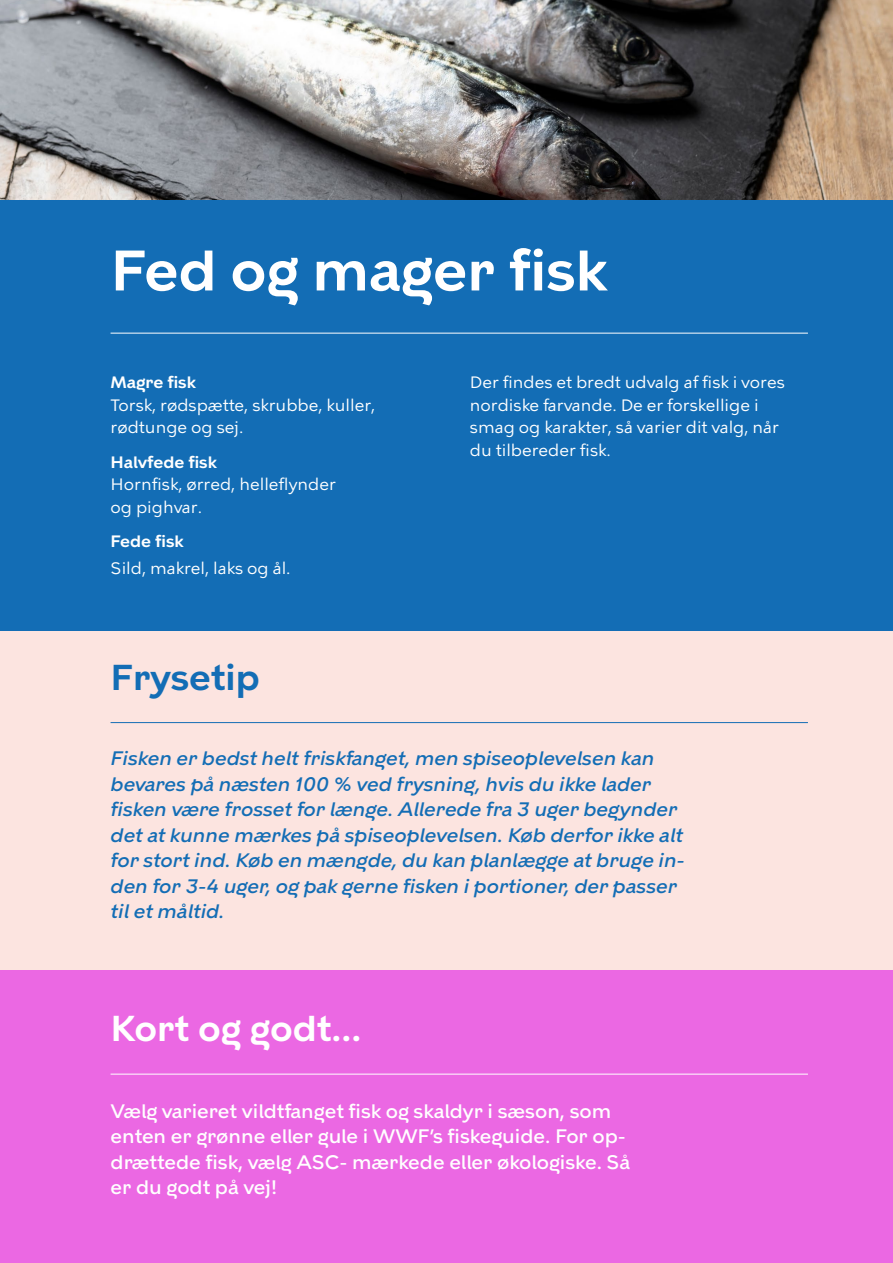
<style>
.page{position:relative;width:893px;height:1263px;background:#fff}
.page>*{position:absolute;margin:0;border:0;box-sizing:border-box;transform-origin:0 0}
.t1{font:600 57px "KBH";color:#fff}
.t2{font:600 36px "KBH";color:#fff}
.t3{font:600 36px "KBH";color:#136db5}
.t4{font:italic 500 19.5px/25.5px "KBH";color:#136db5}
.t5{font:500 19.5px/25.5px "KBH";color:#fff}
.t6{font:16.5px/22.5px "KBH Tekst";color:#fff}
.t7{font:600 16.5px "KBH";color:#fff}
.s1{font-family:"KBH";font-weight:600}
</style>
<div class="page">
<div style="left:0;top:200px;width:893px;height:431px;background:#136db5"></div>
<div style="left:0;top:631px;width:893px;height:340px;background:#fce4e0"></div>
<div style="left:0;top:971px;width:893px;height:292px;background:#eb68e3"></div>
<img style="left:0;top:0;width:893px;height:200px">
<hr style="left:111px;top:333px;width:697px;height:1px;background:#fff">
<hr style="left:111px;top:722px;width:697px;height:1px;background:#136db5">
<hr style="left:111px;top:1074px;width:697px;height:1px;background:#fff">
<p class="t1" style="left:111px;top:235px;width:498px">Fed og mager fisk</p>
<p class="t7" style="left:111px;top:372px;width:87px">Magre fisk</p>
<p class="t6" style="left:470px;top:371px;width:316px">Der findes et bredt udvalg af fisk i vores</p>
<p class="t6" style="left:111px;top:394px;width:266px">Torsk, rødspætte, skrubbe, kuller,</p>
<p class="t6" style="left:470px;top:394px;width:290px">nordiske farvande. De er forskellige i</p>
<p class="t6" style="left:111px;top:416px;width:134px">rødtunge og sej.</p>
<p class="t6" style="left:470px;top:416px;width:311px">smag og karakter, så varier dit valg, når du tilbereder fisk.</p>
<p class="t6" style="left:111px;top:451px;width:227px"><span class="s1">Halvfede fisk<br></span>Hornfisk, ørred, helleflynder og pighvar.</p>
<p class="t6" style="left:111px;top:528px;width:182px;line-height:27px"><span class="s1">Fede fisk<br></span>Sild, makrel, laks og ål.</p>
<p class="t3" style="left:111px;top:656px;width:151px">Frysetip</p>
<p class="t4" style="left:111px;top:746px;width:576px">Fisken er bedst helt friskfanget, men spiseoplevelsen kan bevares på næsten 100 % ved frysning, hvis du ikke lader fisken være frosset for længe. Allerede fra 3 uger begynder det at kunne mærkes på spiseoplevelsen. Køb derfor ikke alt for stort ind. Køb en mængde, du kan planlægge at bruge in&shy;den for 3-4 uger, og pak gerne fisken i portioner, der passer til et måltid.</p>
<p class="t2" style="left:111px;top:1007px;width:252px">Kort og godt...</p>
<p class="t5" style="left:111px;top:1098px;width:521px">Vælg varieret vildtfanget fisk og skaldyr i sæson, som enten er grønne eller gule i WWF’s fiskeguide. For op&shy;drættede fisk, vælg ASC- mærkede eller økologiske. Så er du godt på vej!</p>
</div>
